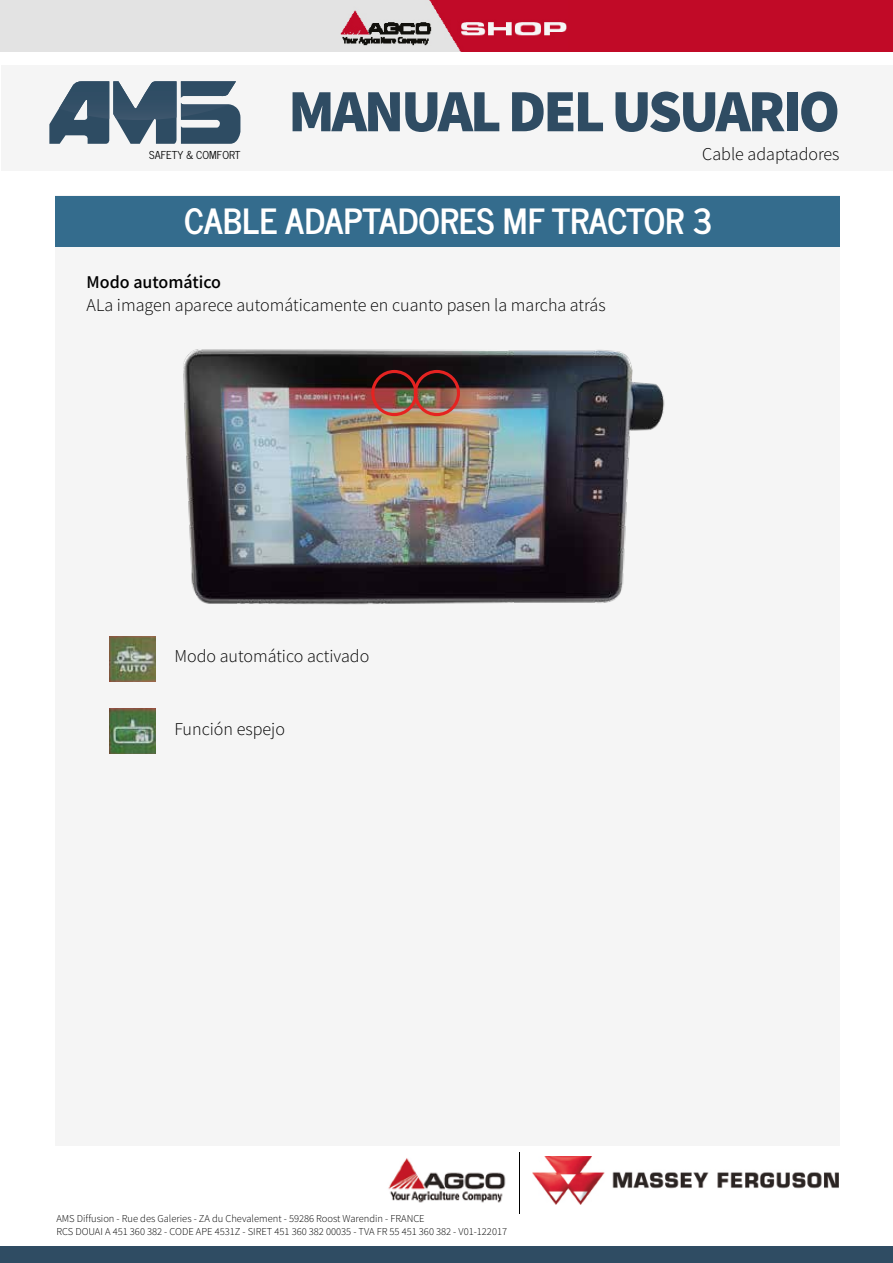
<style>
.page{position:relative;width:893px;height:1263px;background:#fff}
.page>*{position:absolute;margin:0;border:0;box-sizing:border-box;transform-origin:0 0}
.t1{font:900 60px "Mada";letter-spacing:-.05em;color:#2f4c63}
.t2{font:700 34.5px "News Cycle";color:#fff}
.t3{font:300 18px "Mada";color:#000}
.t4{font:500 18px "Mada";color:#000}
.t5{font:10.8px "News Cycle";color:#010202}
.t6{font:300 10.5px/12.6px "Mada";color:#000}
</style>
<div class="page">
<div style="left:56px;top:196px;width:784px;height:950px;background:#f5f5f5"></div>
<div style="left:56px;top:196px;width:784px;height:50px;background:#346c8d"></div>
<hr style="left:0;top:65px;width:1px;height:106px;background:#e6e6e7">
<div style="left:1px;top:65px;width:892px;height:106px;background:#f5f5f5"></div>
<svg style="left:49px;top:81px;width:191px;height:63px"></svg>
<img style="left:59px;top:81px;width:50px;height:38px">
<img style="left:183px;top:349px;width:482px;height:256px">
<div style="left:371px;top:370px;width:46px;height:46px;border:3px solid #e52321;border-radius:50%"></div>
<div style="left:414px;top:370px;width:46px;height:46px;border:3px solid #e52321;border-radius:50%"></div>
<img style="left:109px;top:636px;width:46px;height:45px">
<img style="left:109px;top:708px;width:46px;height:45px">
<div style="left:0;top:0;width:461px;height:51px;background:#e3e3e3"></div>
<img style="left:340px;top:0;width:229px;height:51px">
<hr style="left:0;top:0;width:1px;height:51px;background:#c10a27">
<div style="left:569px;top:0;width:324px;height:51px;background:#c10a27"></div>
<img style="left:533px;top:1156px;width:306px;height:49px">
<img style="left:388px;top:1158px;width:118px;height:45px">
<hr style="left:517px;top:1150px;width:3px;height:66px;background:#000;opacity:.15">
<div style="left:0;top:1246px;width:893px;height:17px;background:#2f4c63"></div>
<p class="t5" style="left:149px;top:146px;width:93px">SAFETY &amp; COMFORT</p>
<h1 class="t1" style="left:288px;top:76px;width:553px">MANUAL DEL USUARIO</h1>
<h3 class="t3" style="left:702px;top:144px;width:139px">Cable adaptadores</h3>
<h2 class="t2" style="left:184px;top:190px;width:530px">CABLE ADAPTADORES MF TRACTOR 3</h2>
<h3 class="t4" style="left:87px;top:272px;width:136px">Modo automático</h3>
<h3 class="t3" style="left:87px;top:295px;width:521px">ALa imagen aparece automáticamente en cuanto pasen la marcha atrás</h3>
<h3 class="t3" style="left:174px;top:646px;width:196px">Modo automático activado</h3>
<h3 class="t3" style="left:174px;top:720px;width:112px">Función espejo</h3>
<p class="t6" style="left:56px;top:1213px;width:452px">AMS Diffusion - Rue des Galeries - ZA du Chevalement - 59286 Roost Warendin - FRANCE<br>RCS DOUAI A 451 360 382 - CODE APE 4531Z - SIRET 451 360 382 00035 - TVA FR 55 451 360 382 - V01-122017</p>
</div>
